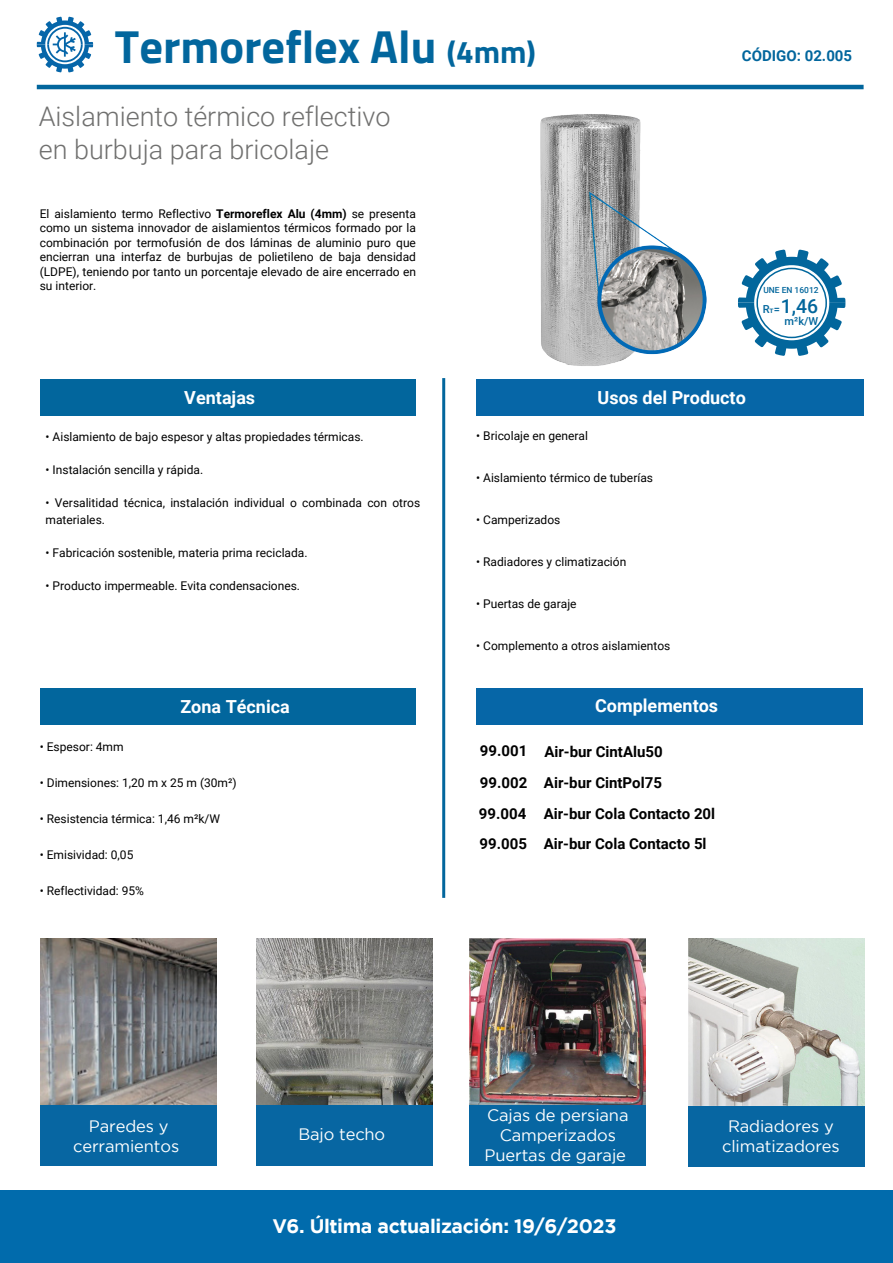
<style>
.page{position:relative;width:893px;height:1263px;background:#fff}
.page>*{position:absolute;margin:0;border:0;box-sizing:border-box;transform-origin:0 0}
.t1{font:700 46.5px "Titillium Web";color:#02669d}
.t2{font:300 27px/32.4px "Roboto";color:#70706f}
.t3{font:700 19.5px "Gotham";letter-spacing:-.02em;color:#fff}
.t4{font:500 19.35px "Roboto";color:#02669c}
.t5{font:700 18px "Roboto";color:#fff}
.t6{font:16.5px/19.8px "Gotham";letter-spacing:-.01em;color:#fff;text-align:center}
.t7{font:700 15px/30.8px "Roboto";color:#000}
.t8{font:700 15px "Roboto";color:#02669d}
.t9{font:12px/14.4px "Roboto";color:#000;text-align:justify}
.t10{font:500 11.1px "Roboto";color:#02669c}
.t11{font:500 8.4px "Roboto";color:#02669c}
.s1{font-size:30px}
.s2{font-size:31.5px;color:#02669c}
.s3{font-weight:700;color:#010000}
.s4{font-size:11.1px}
.s5{font-size:7.8px}
</style>
<div class="page">
<div style="left:476px;top:379px;width:387px;height:36px;background:#0666a7"></div>
<div style="left:40px;top:379px;width:376px;height:36px;background:#02669d"></div>
<hr style="left:37px;top:85px;width:827px;height:4px;background:#02669d">
<hr style="left:442px;top:378px;width:3px;height:520px;background:#02669d">
<div style="left:40px;top:688px;width:376px;height:36px;background:#02669d"></div>
<svg style="left:37px;top:17px;width:56px;height:55px"></svg>
<div style="left:0;top:1190px;width:893px;height:73px;background:#016bac"></div>
<img style="left:540px;top:114px;width:167px;height:252px">
<svg style="left:738px;top:249px;width:107px;height:107px"></svg>
<div style="left:756px;top:268px;width:71px;height:70px;border:2px solid #00679d;border-radius:50%"></div>
<div style="left:476px;top:688px;width:387px;height:36px;background:#0666a7"></div>
<img style="left:470px;top:938px;width:176px;height:168px">
<img style="left:40px;top:938px;width:177px;height:168px">
<img style="left:688px;top:938px;width:177px;height:168px">
<img style="left:257px;top:938px;width:176px;height:168px">
<div style="left:40px;top:1106px;width:177px;height:60px;background:#0766a2"></div>
<div style="left:257px;top:1106px;width:176px;height:60px;background:#0766a2"></div>
<div style="left:470px;top:1106px;width:176px;height:60px;background:#0766a2"></div>
<div style="left:688px;top:1106px;width:177px;height:60px;background:#0766a2"></div>
<h1 class="t1" style="left:115px;top:11px;width:422px">Termoreflex Alu <span class="s1">(</span><span class="s2">4mm</span><span class="s1">)</span></h1>
<h2 class="t2" style="left:39px;top:99px;width:353px">Aislamiento térmico reflectivo en burbuja para bricolaje</h2>
<p class="t9" style="left:40px;top:206px;width:378px">El aislamiento termo Reflectivo <span class="s3">Termoreflex Alu (4mm)</span> se presenta como un sistema innovador de aislamientos térmicos formado por la combinación por termofusión de dos láminas de aluminio puro que encierran una interfaz de burbujas de polietileno de baja densidad (LDPE), teniendo por tanto un porcentaje elevado de aire encerrado en su interior.</p>
<h3 class="t5" style="left:184px;top:385px;width:72px">Ventajas</h3>
<p class="t8" style="left:742px;top:45px;width:112px">CÓDIGO: 02.005</p>
<p class="t11" style="left:763px;top:284px;width:57px">UNE EN 16012</p>
<h3 class="t4" style="left:763px;top:292px;width:57px"><span class="s4">R</span><span class="s5">T</span><span class="s4">=</span> 1,46</h3>
<p class="t10" style="left:785px;top:314px;width:35px">m²k/W</p>
<h3 class="t5" style="left:598px;top:385px;width:150px">Usos del Producto</h3>
<p class="t9" style="left:46px;top:429px;width:320px">• Aislamiento de bajo espesor y altas propiedades térmicas.</p>
<p class="t9" style="left:46px;top:462px;width:159px">• Instalación sencilla y rápida.</p>
<p class="t9" style="left:46px;top:494px;width:376px;line-height:16.5px">• Versalitidad técnica, instalación individual o combinada con otros materiales.</p>
<p class="t9" style="left:46px;top:545px;width:264px">• Fabricación sostenible, materia prima reciclada.</p>
<p class="t9" style="left:46px;top:578px;width:256px">• Producto impermeable. Evita condensaciones.</p>
<h3 class="t5" style="left:180px;top:694px;width:111px">Zona Técnica</h3>
<p class="t9" style="left:40px;top:739px;width:85px">• Espesor: 4mm</p>
<p class="t9" style="left:40px;top:775px;width:198px">• Dimensiones: 1,20 m x 25 m (30m²)</p>
<p class="t9" style="left:40px;top:811px;width:182px">• Resistencia térmica: 1,46 m²k/W</p>
<p class="t9" style="left:40px;top:847px;width:95px">• Emisividad: 0,05</p>
<p class="t9" style="left:40px;top:883px;width:106px">• Reflectividad: 95%</p>
<p class="t9" style="left:476px;top:428px;width:113px">• Bricolaje en general</p>
<p class="t9" style="left:476px;top:470px;width:178px">• Aislamiento térmico de tuberías</p>
<p class="t9" style="left:476px;top:512px;width:86px">• Camperizados</p>
<p class="t9" style="left:476px;top:554px;width:152px">• Radiadores y climatización</p>
<p class="t9" style="left:476px;top:596px;width:102px">• Puertas de garaje</p>
<p class="t9" style="left:476px;top:638px;width:196px">• Complemento a otros aislamientos</p>
<h3 class="t5" style="left:595px;top:693px;width:125px">Complementos</h3>
<p class="t7" style="left:480px;top:735px;width:184px;line-height:31.5px">99.001 Air-bur CintAlu50<br>99.002 Air-bur CintPol75</p>
<p class="t7" style="left:479px;top:797px;width:238px">99.004 Air-bur Cola Contacto 20l<br>99.005 Air-bur Cola Contacto 5l</p>
<h3 class="t6" style="left:73px;top:1116px;width:108px">Paredes y cerramientos</h3>
<h3 class="t6" style="left:298px;top:1124px;width:88px">Bajo techo</h3>
<h3 class="t6" style="left:485px;top:1105px;width:145px">Cajas de persiana<br>Camperizados<br>Puertas de garaje</h3>
<h3 class="t6" style="left:722px;top:1116px;width:119px">Radiadores y climatizadores</h3>
<h3 class="t3" style="left:272px;top:1213px;width:346px">V6. Última actualización: 19/6/2023</h3>
</div>
